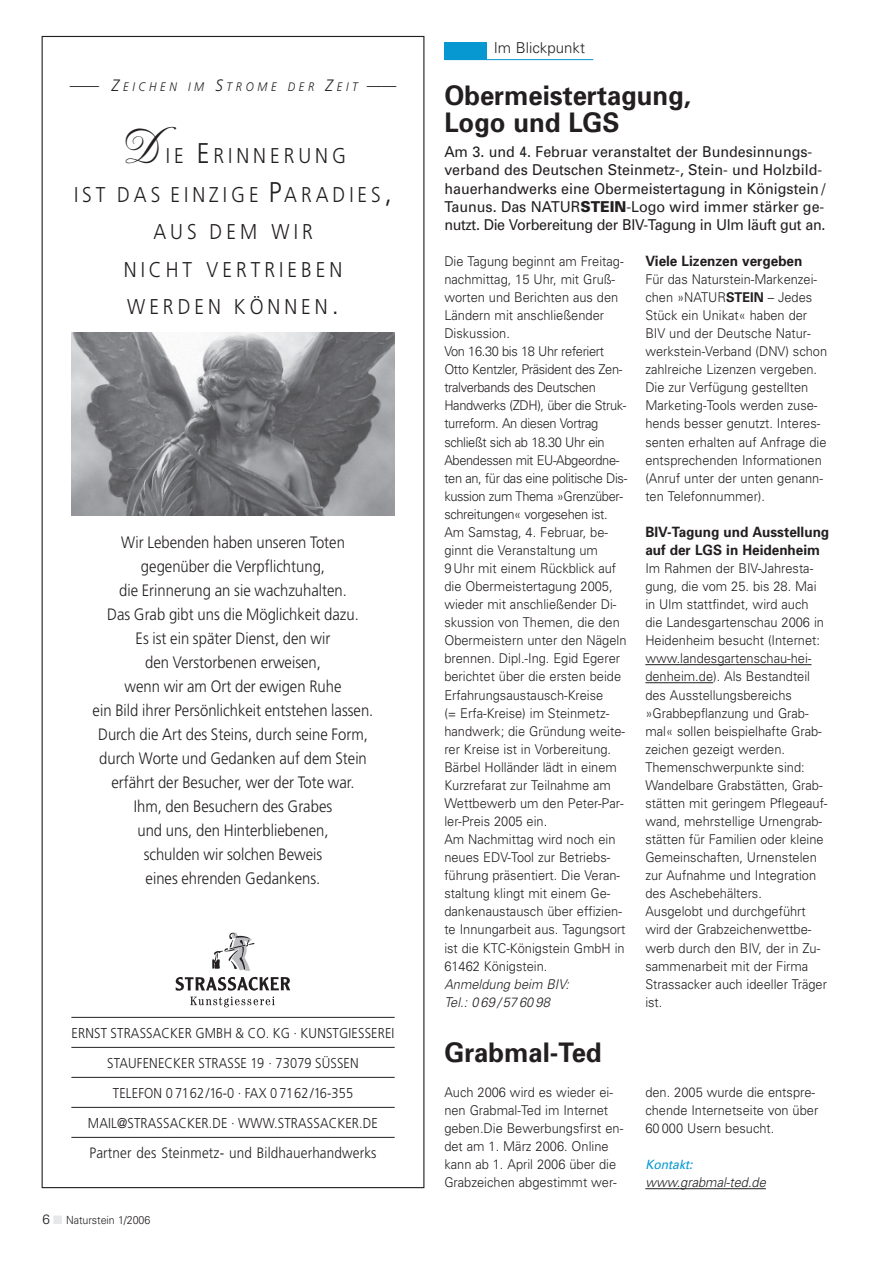
<style>
.page{position:relative;width:893px;height:1263px;background:#fff}
.page>*{position:absolute;margin:0;border:0;box-sizing:border-box;transform-origin:0 0}
.t1{font:51px "Por Lig";color:#231f20;scale:.9 1}
.t2{font:700 27px/27px "Univers";color:#231f20;scale:.95 1}
.t3{font:300 21.3px "Frutiger LT";letter-spacing:.21em;color:#231f20;scale:.9 1}
.t4{font:300 16.5px/24px "Frutiger LT";color:#231f20;text-align:center;scale:.9 1}
.t5{font:15px/18px "Univers";color:#231f20;scale:.95 1}
.t6{font:300 15px "Frutiger LT";letter-spacing:.01em;color:#231f20;scale:.9 1}
.t7{font:300 15px "Univers";color:#231f20}
.t8{font:300 14.25px/30px "Frutiger LT";letter-spacing:.01em;color:#231f20;text-align:center;scale:.9 1}
.t9{font:700 14.25px/18px "Univers";color:#231f20;scale:.95 1}
.t10{font:300 13.5px/18px "Univers";color:#231f20;scale:.95 1}
.t11{font:italic 300 13.5px/18px "Univers";color:#231f20;scale:.95 1}
.t12{font:italic 12.75px "Univers";color:#0798d1;scale:.95 1}
.t13{font:italic 300 12.3px "Frutiger LT";letter-spacing:.335em;color:#231f20;scale:.9 1}
.t14{font:300 11.25px "Univers";letter-spacing:-.005em;color:#231f20;scale:.95 1}
.s1{font-size:16.5px}
.s2{font-size:28.5px}
.s3{font-size:13.5px}
.s4{font-weight:900}
.s5{font-weight:700}
</style>
<div class="page">
<img style="left:71px;top:332px;width:323px;height:183px">
<hr style="left:71px;top:1047px;width:323px;height:1px;background:#231f20">
<hr style="left:71px;top:1017px;width:323px;height:1px;background:#231f20">
<hr style="left:71px;top:1077px;width:323px;height:1px;background:#231f20">
<hr style="left:71px;top:1107px;width:323px;height:1px;background:#231f20">
<hr style="left:71px;top:1137px;width:323px;height:1px;background:#231f20">
<svg style="left:175px;top:932px;width:115px;height:75px"></svg>
<hr style="left:645px;top:664px;width:32px;height:1px;background:#231f20">
<hr style="left:676px;top:664px;width:59px;height:1px;background:#231f20">
<hr style="left:735px;top:664px;width:72px;height:1px;background:#231f20">
<hr style="left:645px;top:682px;width:68px;height:1px;background:#231f20">
<div style="left:444px;top:43px;width:43px;height:17px;background:#0798d1"></div>
<hr style="left:444px;top:59px;width:149px;height:1px;background:#0798d1">
<hr style="left:645px;top:1188px;width:32px;height:1px;background:#231f20">
<hr style="left:676px;top:1188px;width:89px;height:1px;background:#231f20">
<p class="t13" style="left:70px;top:82px;width:364px"><span class="s1">—— Z</span>EICHEN IM <span class="s1">S</span>TROME DER <span class="s1">Z</span>EIT <span class="s1">——</span></p>
<h1 class="t1" style="left:120px;top:126px;width:43px">D</h1>
<h3 class="t3" style="left:166px;top:147px;width:202px">IE <span class="s2">E</span>RINNERUNG</h3>
<h3 class="t3" style="left:74px;top:186px;width:355px">IST DAS EINZIGE <span class="s2">P</span>ARADIES<span class="s2">,</span></h3>
<h3 class="t3" style="left:153px;top:223px;width:178px">AUS DEM WIR</h3>
<h3 class="t3" style="left:124px;top:261px;width:244px">NICHT VERTRIEBEN</h3>
<h3 class="t3" style="left:127px;top:298px;width:237px">WERDEN KÖNNEN<span class="s2">.</span></h3>
<p class="t4" style="left:93px;top:532px;width:313px">Wir Lebenden haben unseren Toten gegenüber die Verpflichtung,<br>die Erinnerung an sie wachzuhalten.<br>Das Grab gibt uns die Möglichkeit dazu.<br>Es ist ein später Dienst, den wir<br>den Verstorbenen erweisen,<br>wenn wir am Ort der ewigen Ruhe<br>ein Bild ihrer Persönlichkeit entstehen lassen.<br>Durch die Art des Steins, durch seine Form, durch Worte und Gedanken auf dem Stein erfährt der Besucher, wer der Tote war.<br>Ihm, den Besuchern des Grabes<br>und uns, den Hinterbliebenen,<br>schulden wir solchen Beweis<br>eines ehrenden Gedankens.</p>
<p class="t8" style="left:72px;top:1019px;width:360px">ERNST STRASSACKER GMBH &amp; CO. KG · KUNSTGIESSEREI STAUFENECKER STRASSE 19 · 73079 SÜSSEN<br>TELEFON 0 7162/16-0 · FAX 0 7162/16-355<br>MAIL@STRASSACKER.DE · WWW.STRASSACKER.DE</p>
<p class="t6" style="left:89px;top:1147px;width:320px">Partner des Steinmetz- und Bildhauerhandwerks</p>
<p class="t14" style="left:42px;top:1216px;width:115px"><span class="s3">6</span> Naturstein 1/2006</p>
<p class="t7" style="left:493px;top:43px;width:93px">Im Blickpunkt</p>
<h2 class="t2" style="left:444px;top:84px;width:261px">Obermeistertagung,<br>Logo und LGS</h2>
<p class="t5" style="left:444px;top:144px;width:402px">Am 3. und 4. Februar veranstaltet der Bundesinnungs&shy;verband des Deutschen Steinmetz-, Stein- und Holzbild&shy;hauerhandwerks eine Obermeistertagung in Königstein / Taunus. Das NATUR<span class="s4">STEIN</span>-Logo wird immer stärker ge&shy;nutzt. Die Vorbereitung der BIV-Tagung in Ulm läuft gut an.</p>
<p class="t10" style="left:444px;top:253px;width:194px">Die Tagung beginnt am Freitag&shy;nachmittag, 15 Uhr, mit Gruß&shy;worten und Berichten aus den<br>Ländern mit anschließender<br>Diskussion.<br>Von 16.30 bis 18 Uhr referiert<br>Otto Kentzler, Präsident des Zen&shy;tralverbands des Deutschen<br>Handwerks (ZDH), über die Struk&shy;turreform. An diesen Vortrag schließt sich ab 18.30 Uhr ein<br>Abendessen mit EU-Abgeordne&shy;ten an, für das eine politische Dis&shy;kussion zum Thema »Grenzüber&shy;schreitungen« vorgesehen ist.<br>Am Samstag, 4. Februar, be&shy;ginnt die Veranstaltung um<br>9 Uhr mit einem Rückblick auf die Obermeistertagung 2005, wieder mit anschließender Di&shy;skussion von Themen, die den<br>Obermeistern unter den Nägeln brennen. Dipl.-Ing. Egid Egerer berichtet über die ersten beide<br>Erfahrungsaustausch-Kreise<br>(= Erfa-Kreise) im Steinmetz&shy;handwerk; die Gründung weite&shy;rer Kreise ist in Vorbereitung.<br>Bärbel Holländer lädt in einem<br>Kurzrefarat zur Teilnahme am<br>Wettbewerb um den Peter-Par&shy;ler-Preis 2005 ein.<br>Am Nachmittag wird noch ein neues EDV-Tool zur Betriebs&shy;führung präsentiert. Die Veran&shy;staltung klingt mit einem Ge&shy;dankenaustausch über effizien&shy;te Innungarbeit aus. Tagungsort ist die KTC-Königstein GmbH in<br>61462 Königstein.</p>
<p class="t11" style="left:444px;top:976px;width:133px">Anmeldung beim BIV:<br>Tel.: 0 69 / 57 60 98</p>
<p class="t9" style="left:645px;top:253px;width:167px">Viele Lizenzen vergeben</p>
<p class="t10" style="left:645px;top:271px;width:193px">Für das Naturstein-Markenzei&shy;chen »NATUR<span class="s5">STEIN</span> – Jedes<br>Stück ein Unikat« haben der<br>BIV und der Deutsche Natur&shy;werkstein-Verband (DNV) schon zahlreiche Lizenzen vergeben.<br>Die zur Verfügung gestellten<br>Marketing-Tools werden zuse&shy;hends besser genutzt. Interes&shy;senten erhalten auf Anfrage die entsprechenden Informationen (Anruf unter der unten genann&shy;ten Telefonnummer).</p>
<p class="t9" style="left:645px;top:524px;width:195px">BIV-Tagung und Ausstellung auf der LGS in Heidenheim</p>
<p class="t10" style="left:645px;top:560px;width:193px">Im Rahmen der BIV-Jahresta&shy;gung, die vom 25. bis 28. Mai in Ulm stattfindet, wird auch die Landesgartenschau 2006 in<br>Heidenheim besucht (Internet: www.landesgartenschau-hei&shy;denheim.de). Als Bestandteil des Ausstellungsbereichs »Grabbepflanzung und Grab&shy;mal« sollen beispielhafte Grab&shy;zeichen gezeigt werden.<br>Themenschwerpunkte sind:<br>Wandelbare Grabstätten, Grab&shy;stätten mit geringem Pflegeauf&shy;wand, mehrstellige Urnengrab&shy;stätten für Familien oder kleine<br>Gemeinschaften, Urnenstelen zur Aufnahme und Integration des Aschebehälters.<br>Ausgelobt und durchgeführt wird der Grabzeichenwettbe&shy;werb durch den BIV, der in Zu&shy;sammenarbeit mit der Firma<br>Strassacker auch ideeller Träger ist.</p>
<h2 class="t2" style="left:444px;top:1042px;width:167px">Grabmal-Ted</h2>
<p class="t10" style="left:444px;top:1085px;width:190px">Auch 2006 wird es wieder ei&shy;nen Grabmal-Ted im Internet geben.Die Bewerbungsfirst en&shy;det am 1. März 2006. Online kann ab 1. April 2006 über die<br>Grabzeichen abgestimmt wer-</p>
<p class="t10" style="left:645px;top:1085px;width:183px">den. 2005 wurde die entspre&shy;chende Internetseite von über<br>60 000 Usern besucht.</p>
<p class="t12" style="left:645px;top:1160px;width:51px">Kontakt:</p>
<p class="t11" style="left:645px;top:1175px;width:128px">www.grabmal-ted.de</p>
</div>
